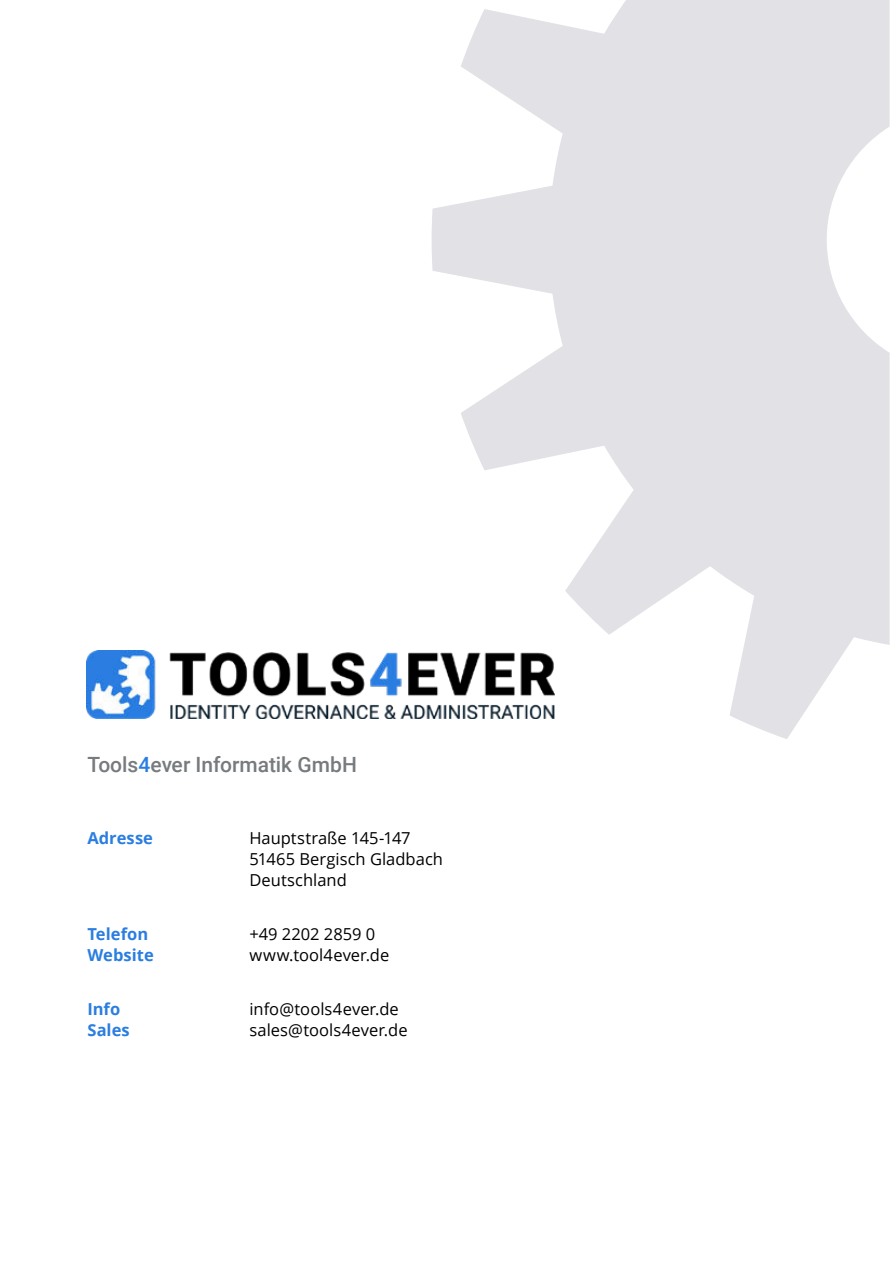
<style>
.page{position:relative;width:893px;height:1263px;background:#fff}
.page>*{position:absolute;margin:0;border:0;box-sizing:border-box;transform-origin:0 0}
.t1{font:500 21px "Roboto";color:#777b7e}
.t2{font:16.5px/21px "Open Sans";color:#000}
.t3{font:700 16.5px "Open Sans";letter-spacing:.005em;color:#2a7de1}
.s1{color:#2a7de1}
</style>
<div class="page">
<svg style="left:432px;top:0;width:458px;height:739px;fill:#e1e1e6"></svg>
<img style="left:87px;top:650px;width:467px;height:69px">
<p class="t1" style="left:87px;top:755px;width:271px">Tools<span class="s1">4</span>ever Informatik GmbH</p>
<p class="t3" style="left:87px;top:831px;width:67px">Adresse</p>
<p class="t2" style="left:249px;top:829px;width:195px">Hauptstraße 145-147<br>51465 Bergisch Gladbach<br>Deutschland</p>
<p class="t3" style="left:87px;top:927px;width:62px">Telefon</p>
<p class="t2" style="left:249px;top:925px;width:127px">+49 2202 2859 0</p>
<p class="t3" style="left:87px;top:948px;width:68px">Website</p>
<p class="t2" style="left:249px;top:946px;width:141px">www.tool4ever.de</p>
<p class="t3" style="left:87px;top:1002px;width:34px">Info</p>
<p class="t2" style="left:249px;top:1000px;width:151px">info@tools4ever.de</p>
<p class="t3" style="left:87px;top:1023px;width:44px">Sales</p>
<p class="t2" style="left:249px;top:1021px;width:160px">sales@tools4ever.de</p>
</div>
